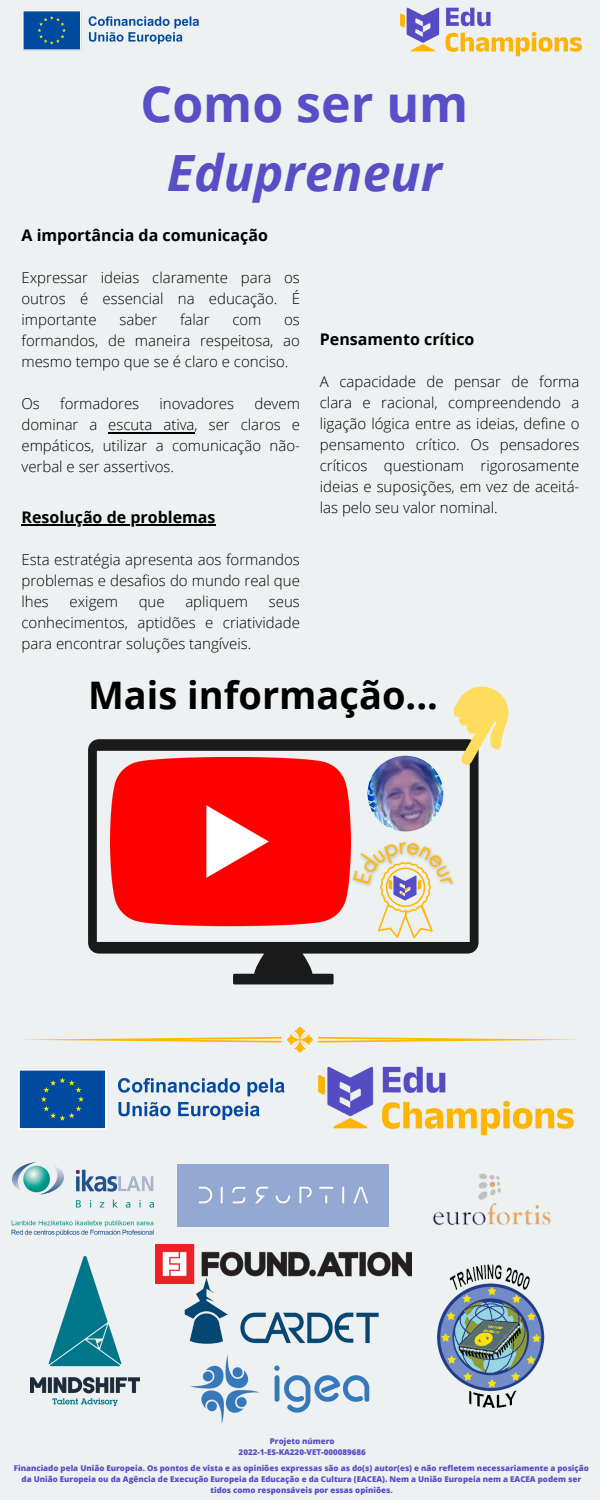
<style>
.page{position:relative;width:600px;height:1500px;background:#eef1f1}
.page>*{position:absolute;margin:0;border:0;box-sizing:border-box;transform-origin:0 0}
.t1{font:italic 700 50px/69.8px "Open Sans";color:#584ec5;text-align:center}
.t2{font:700 38px "Open Sans";color:#000}
.t3{font:700 16px "Open Sans";color:#000}
.t4{font:300 15px/21px "Open Sans";color:#000;text-align:justify}
.t5{font:800 8px/10.7px "Open Sans";color:#584ec5;text-align:center}
.s1{font-style:normal}
</style>
<div class="page">
<svg style="left:88px;top:739px;width:391px;height:245px"></svg>
<img style="left:327px;top:1066px;width:247px;height:70px">
<img style="left:400px;top:7px;width:182px;height:50px">
<img style="left:12px;top:1162px;width:141px;height:74px">
<img style="left:31px;top:1256px;width:108px;height:149px">
<img style="left:181px;top:1283px;width:198px;height:61px">
<img style="left:411px;top:1251px;width:134px;height:157px">
<img style="left:155px;top:1244px;width:256px;height:39px">
<div style="left:177px;top:1164px;width:212px;height:62px;background:#93a9d2"></div>
<img style="left:433px;top:1173px;width:118px;height:53px">
<img style="left:190px;top:1354px;width:180px;height:70px">
<svg style="left:21px;top:1027px;width:558px;height:25px"></svg>
<img style="left:346px;top:833px;width:116px;height:61px">
<svg style="left:454px;top:687px;width:54px;height:78px"></svg>
<img style="left:22px;top:10px;width:177px;height:41px">
<hr style="left:108px;top:432px;width:87px;height:1px;background:#000">
<hr style="left:22px;top:524px;width:194px;height:2px;background:#000">
<img style="left:18px;top:1068px;width:357px;height:63px">
<img style="left:368px;top:756px;width:75px;height:75px;border-radius:50%">
<svg style="left:353px;top:842px;width:100px;height:96px"></svg>
<p class="t1" style="left:140px;top:67px;width:329px"><span class="s1">Como ser um<br></span>Edupreneur</p>
<p class="t3" style="left:22px;top:223px;width:248px">A importância da comunicação</p>
<p class="t4" style="left:22px;top:267px;width:280px">Expressar ideias claramente para os outros é essencial na educação. É importante</p>
<p class="t4" style="left:119px;top:309px;width:39px">saber</p>
<p class="t4" style="left:180px;top:309px;width:31px">falar</p>
<p class="t4" style="left:232px;top:309px;width:31px">com</p>
<p class="t4" style="left:22px;top:309px;width:280px;text-indent:263px">os formandos, de maneira respeitosa, ao mesmo tempo que se é claro e conciso.</p>
<p class="t4" style="left:22px;top:393px;width:20px">Os</p>
<p class="t4" style="left:60px;top:393px;width:81px">formadores</p>
<p class="t4" style="left:160px;top:393px;width:76px">inovadores</p>
<p class="t3" style="left:320px;top:328px;width:156px">Pensamento crítico</p>
<p class="t4" style="left:320px;top:371px;width:261px">A capacidade de pensar de forma clara e racional, compreendendo a ligação lógica entre as ideias, define o pensamento crítico. Os pensadores críticos questionam rigorosamente ideias e suposições, em vez de aceitá&shy;las pelo seu valor nominal.</p>
<p class="t4" style="left:22px;top:393px;width:280px;text-indent:233px">devem dominar a escuta ativa, ser claros e empáticos, utilizar a comunicação não&shy;verbal e ser assertivos.</p>
<p class="t3" style="left:22px;top:505px;width:195px">Resolução de problemas</p>
<p class="t4" style="left:22px;top:548px;width:280px">Esta estratégia apresenta aos formandos problemas e desafios do mundo real que lhes</p>
<p class="t4" style="left:70px;top:590px;width:50px">exigem</p>
<p class="t4" style="left:139px;top:590px;width:27px">que</p>
<p class="t4" style="left:185px;top:590px;width:64px">apliquem</p>
<p class="t4" style="left:22px;top:590px;width:280px;text-indent:247px">seus conhecimentos, aptidões e criatividade para encontrar soluções tangíveis.</p>
<p class="t2" style="left:88px;top:668px;width:351px">Mais informação...</p>
<p class="t5" style="left:270px;top:1436px;width:66px">Projeto número</p>
<p class="t5" style="left:239px;top:1446px;width:129px">2022-1-ES-KA220-VET-000089686</p>
<p class="t5" style="left:14px;top:1463px;width:577px">Financiado pela União Europeia. Os pontos de vista e as opiniões expressas são as do(s) autor(es) e não refletem necessariamente a posição da União Europeia ou da Agência de Execução Europeia da Educação e da Cultura (EACEA). Nem a União Europeia nem a EACEA podem ser tidos como responsáveis por essas opiniões.</p>
</div>
